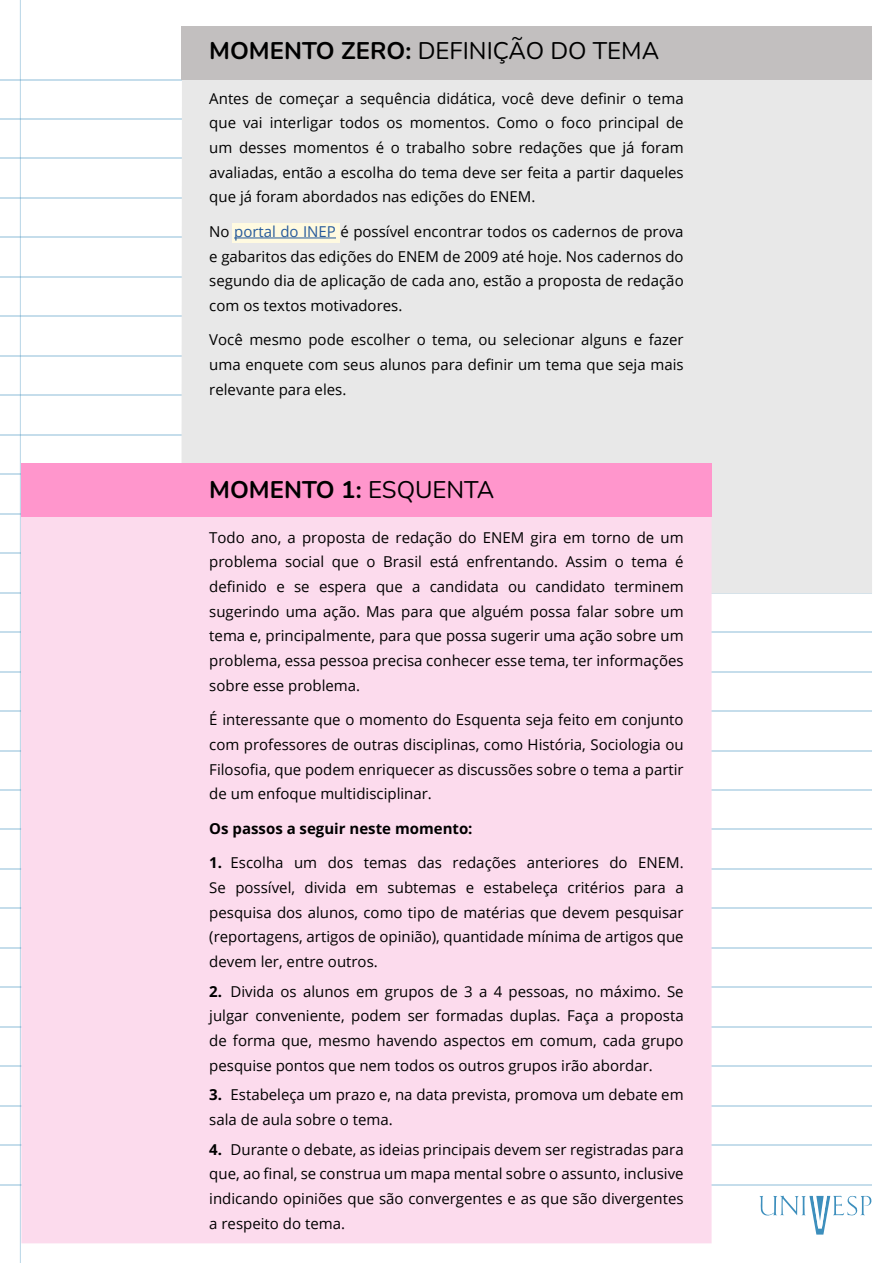
<style>
.page{position:relative;width:893px;height:1263px;background:#fff}
.page>*{position:absolute;margin:0;border:0;box-sizing:border-box;transform-origin:0 0}
.t1{font:24px "Nunito";color:#000}
.t2{font:700 24px "Nunito";color:#000}
.t3{font:15px/24.8px "Open Sans";color:#000;text-align:justify}
.t4{font:700 15px "Open Sans";color:#000}
.s1{font-weight:700}
.s2{color:#275b9b}
.s3{font-weight:400}
</style>
<div class="page">
<hr style="left:20px;top:0;width:1px;height:1263px;background:#3d8fbd">
<hr style="left:0;top:79px;width:871px;height:1px;background:#3d8fbd">
<hr style="left:0;top:118px;width:871px;height:2px;background:#3d8fbd">
<hr style="left:0;top:158px;width:871px;height:1px;background:#3d8fbd">
<hr style="left:0;top:197px;width:871px;height:1px;background:#3d8fbd">
<hr style="left:0;top:237px;width:871px;height:1px;background:#3d8fbd">
<hr style="left:0;top:276px;width:871px;height:1px;background:#3d8fbd">
<hr style="left:0;top:316px;width:871px;height:1px;background:#3d8fbd">
<hr style="left:0;top:355px;width:871px;height:1px;background:#3d8fbd">
<hr style="left:0;top:395px;width:871px;height:1px;background:#3d8fbd">
<hr style="left:0;top:434px;width:871px;height:1px;background:#3d8fbd">
<hr style="left:0;top:474px;width:871px;height:1px;background:#3d8fbd">
<hr style="left:0;top:513px;width:871px;height:1px;background:#3d8fbd">
<hr style="left:0;top:553px;width:871px;height:1px;background:#3d8fbd">
<hr style="left:0;top:592px;width:871px;height:1px;background:#3d8fbd">
<hr style="left:0;top:631px;width:871px;height:2px;background:#3d8fbd">
<hr style="left:0;top:671px;width:871px;height:1px;background:#3d8fbd">
<hr style="left:0;top:710px;width:871px;height:2px;background:#3d8fbd">
<hr style="left:0;top:750px;width:871px;height:1px;background:#3d8fbd">
<hr style="left:0;top:789px;width:871px;height:1px;background:#3d8fbd">
<hr style="left:0;top:829px;width:871px;height:1px;background:#3d8fbd">
<hr style="left:0;top:868px;width:871px;height:1px;background:#3d8fbd">
<hr style="left:0;top:908px;width:871px;height:1px;background:#3d8fbd">
<hr style="left:0;top:947px;width:871px;height:1px;background:#3d8fbd">
<hr style="left:0;top:987px;width:871px;height:1px;background:#3d8fbd">
<hr style="left:0;top:1026px;width:871px;height:1px;background:#3d8fbd">
<hr style="left:0;top:1066px;width:871px;height:1px;background:#3d8fbd">
<hr style="left:0;top:1105px;width:871px;height:1px;background:#3d8fbd">
<hr style="left:0;top:1145px;width:871px;height:1px;background:#3d8fbd">
<hr style="left:0;top:1184px;width:871px;height:1px;background:#3d8fbd">
<svg style="left:759px;top:1195px;width:113px;height:39px"></svg>
<div style="left:181px;top:80px;width:691px;height:513px;background:#e8e8e8"></div>
<div style="left:232px;top:223px;width:108px;height:20px;background:#fffae0"></div>
<div style="left:21px;top:517px;width:691px;height:726px;background:#fcdbed"></div>
<div style="left:21px;top:463px;width:691px;height:54px;background:#ff96cc"></div>
<div style="left:181px;top:26px;width:691px;height:54px;background:#c2bfbf"></div>
<hr style="left:234px;top:238px;width:102px;height:1px;background:#275b9b">
<h1 class="t1" style="left:209px;top:34px;width:451px"><span class="s1">MOMENTO ZERO:</span> DEFINIÇÃO DO TEMA</h1>
<p class="t3" style="left:209px;top:85px;width:476px">Antes de começar a sequência didática, você deve definir o tema que vai interligar todos os momentos. Como o foco principal de um desses momentos é o trabalho sobre redações que já foram avaliadas, então a escolha do tema deve ser feita a partir daqueles que já foram abordados nas edições do ENEM.</p>
<p class="t3" style="left:209px;top:219px;width:476px">No <span class="s2">portal do INEP</span> é possível encontrar todos os cadernos de prova e gabaritos das edições do ENEM de 2009 até hoje. Nos cadernos do segundo dia de aplicação de cada ano, estão a proposta de redação com os textos motivadores.</p>
<p class="t3" style="left:209px;top:327px;width:476px">Você mesmo pode escolher o tema, ou selecionar alguns e fazer uma enquete com seus alunos para definir um tema que seja mais relevante para eles.</p>
<h1 class="t2" style="left:209px;top:473px;width:287px">MOMENTO 1: <span class="s3">ESQUENTA</span></h1>
<p class="t3" style="left:209px;top:524px;width:476px">Todo ano, a proposta de redação do ENEM gira em torno de um problema social que o Brasil está enfrentando. Assim o tema é definido e se espera que a candidata ou candidato terminem sugerindo uma ação. Mas para que alguém possa falar sobre um tema e, principalmente, para que possa sugerir uma ação sobre um problema, essa pessoa precisa conhecer esse tema, ter informações sobre esse problema.</p>
<p class="t3" style="left:209px;top:707px;width:476px">É interessante que o momento do Esquenta seja feito em conjunto com professores de outras disciplinas, como História, Sociologia ou Filosofia, que podem enriquecer as discussões sobre o tema a partir de um enfoque multidisciplinar.</p>
<p class="t4" style="left:209px;top:818px;width:265px">Os passos a seguir neste momento:</p>
<p class="t3" style="left:209px;top:850px;width:476px"><span class="s1">1.</span> Escolha um dos temas das redações anteriores do ENEM.<br>Se possível, divida em subtemas e estabeleça critérios para a pesquisa dos alunos, como tipo de matérias que devem pesquisar (reportagens, artigos de opinião), quantidade mínima de artigos que devem ler, entre outros.</p>
<p class="t3" style="left:209px;top:978px;width:476px"><span class="s1">2.</span> Divida os alunos em grupos de 3 a 4 pessoas, no máximo. Se julgar conveniente, podem ser formadas duplas. Faça a proposta de forma que, mesmo havendo aspectos em comum, cada grupo pesquise pontos que nem todos os outros grupos irão abordar.</p>
<p class="t3" style="left:209px;top:1082px;width:476px"><span class="s1">3.</span> Estabeleça um prazo e, na data prevista, promova um debate em sala de aula sobre o tema.</p>
<p class="t3" style="left:209px;top:1136px;width:476px"><span class="s1">4.</span> Durante o debate, as ideias principais devem ser registradas para que, ao final, se construa um mapa mental sobre o assunto, inclusive indicando opiniões que são convergentes e as que são divergentes a respeito do tema.</p>
</div>
